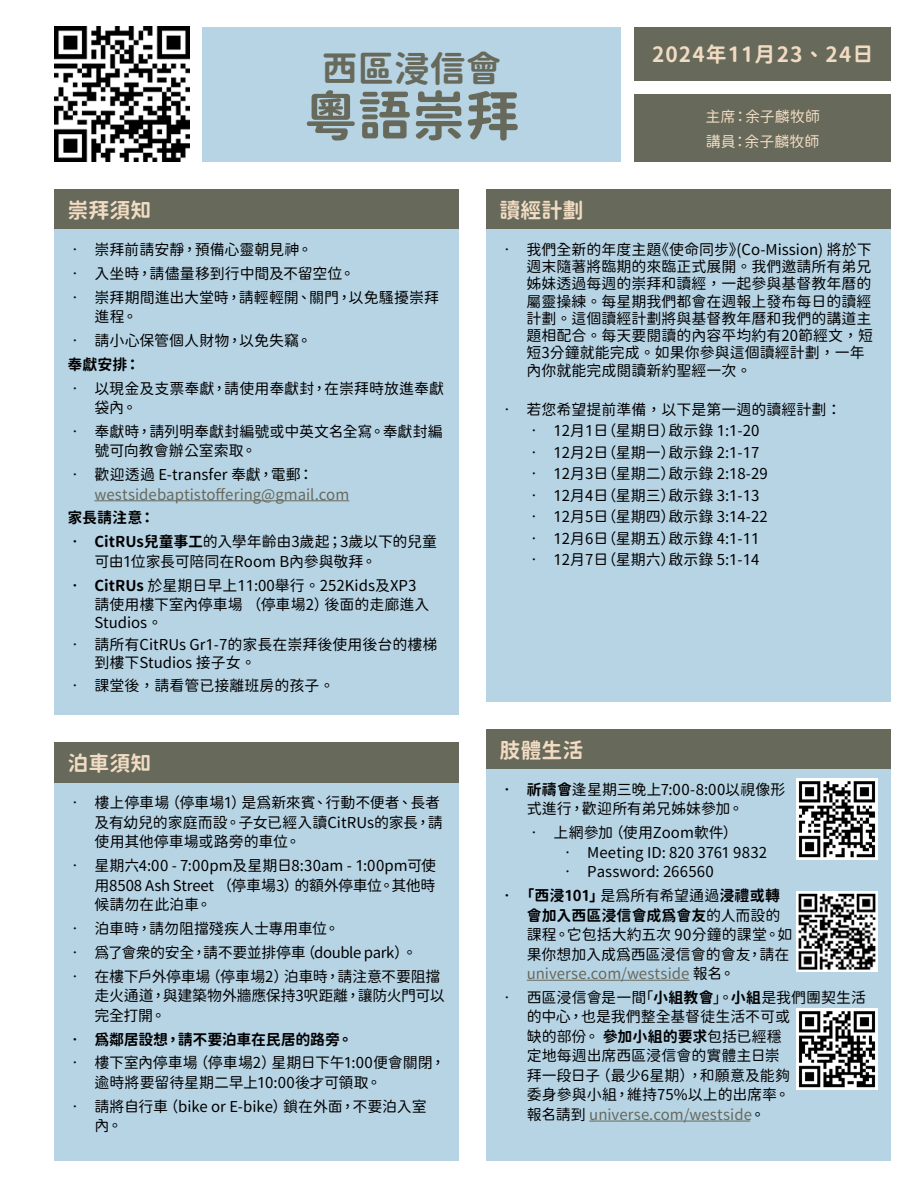
<style>
.page{position:relative;width:918px;height:1188px;background:#fff}
.page>*{position:absolute;margin:0;border:0;box-sizing:border-box;transform-origin:0 0}
.t1{font:54px "Gen Sen Rounded TW B";color:#67695b}
.t2{font:36px "Gen Sen Rounded TW B";color:#67695b}
.t3{font:21px "Gen Sen Rounded TW B";color:#f1dcc3}
.t4{font:21px "Gen Sen Rounded TW B";letter-spacing:.05em;color:#f1dcc3}
.t5{font:15px/19.5px "Gen Sen Rounded TW R";color:#000}
.t6{font:15px/19.5px "Gen Sen Rounded TW B";letter-spacing:-.01em;color:#000;text-align:right}
.t7{font:15px/19.5px "Gen Sen Rounded TW R";letter-spacing:-.02em;color:#000}
.t8{font:15px "Gen Sen Rounded TW R";color:#67695b}
.t9{font:15px "Gen Sen Rounded TW R";letter-spacing:-.03em;color:#000}
.t10{font:15px/24.8px "Gen Sen Rounded TW R";letter-spacing:-.005em;color:#f1dcc3}
.s1{font-family:"Gen Sen Rounded TW B"}
.s2{font-family:"Gen Sen Rounded TW R"}
.s3{color:#67695b}
</style>
<div class="page">
<img style="left:54px;top:27px;width:135px;height:135px">
<div style="left:202px;top:27px;width:419px;height:135px;background:#b7d4e5"></div>
<div style="left:54px;top:189px;width:405px;height:41px;background:#67695b"></div>
<div style="left:486px;top:729px;width:405px;height:41px;background:#67695b"></div>
<div style="left:486px;top:189px;width:405px;height:41px;background:#67695b"></div>
<div style="left:54px;top:742px;width:405px;height:41px;background:#67695b"></div>
<div style="left:634px;top:27px;width:257px;height:54px;background:#67695b"></div>
<div style="left:634px;top:94px;width:257px;height:68px;background:#67695b"></div>
<div style="left:54px;top:230px;width:405px;height:486px;background:#b7d4e5"></div>
<hr style="left:94px;top:500px;width:255px;height:1px;background:#67695b">
<div style="left:486px;top:770px;width:405px;height:391px;background:#b7d4e5"></div>
<hr style="left:527px;top:980px;width:162px;height:1px;background:#67695b">
<hr style="left:589px;top:1121px;width:161px;height:1px;background:#67695b">
<div style="left:486px;top:230px;width:405px;height:472px;background:#b7d4e5"></div>
<div style="left:54px;top:783px;width:405px;height:378px;background:#b7d4e5"></div>
<img style="left:796px;top:779px;width:82px;height:81px">
<img style="left:796px;top:891px;width:82px;height:81px">
<img style="left:796px;top:1009px;width:82px;height:81px">
<h3 class="t3" style="left:68px;top:198px;width:85px">崇拜須知</h3>
<h2 class="t2" style="left:322px;top:48px;width:181px">西區浸信會</h2>
<h1 class="t1" style="left:304px;top:86px;width:217px">粵語崇拜</h1>
<h3 class="t3" style="left:500px;top:198px;width:85px">讀經計劃</h3>
<h3 class="t4" style="left:652px;top:43px;width:223px">2024年11月23、24日</h3>
<p class="t10" style="left:705px;top:104px;width:116px">主席：余子麟牧師講員：余子麟牧師</p>
<p class="t5" style="left:68px;top:240px;width:247px">• 崇拜前請安靜，預備心靈朝見神。</p>
<p class="t5" style="left:68px;top:264px;width:289px">• 入坐時，請儘量移到行中間及不留空位。</p>
<p class="t5" style="left:94px;top:288px;width:346px;text-indent:-27px">• 崇拜期間進出大堂時，請輕輕開、關門，以免騷擾崇拜進程。</p>
<p class="t5" style="left:68px;top:331px;width:246px">• 請小心保管個人財物，以免失竊。</p>
<p class="t6" style="left:68px;top:355px;width:74px">奉獻安排：</p>
<p class="t5" style="left:94px;top:379px;width:351px;text-indent:-27px">• 以現金及支票奉獻，請使用奉獻封，在崇拜時放進奉獻袋內。</p>
<p class="t5" style="left:94px;top:422px;width:350px;text-indent:-27px">• 奉獻時，請列明奉獻封編號或中英文名全寫。奉獻封編號可向教會辦公室索取。</p>
<p class="t5" style="left:68px;top:465px;width:247px">• 歡迎透過 E-transfer 奉獻，電郵：</p>
<p class="t8" style="left:94px;top:486px;width:256px">westsidebaptistoffering@gmail.com</p>
<p class="t6" style="left:68px;top:509px;width:89px">家長請注意：</p>
<p class="t5" style="left:94px;top:532px;width:344px;text-indent:-27px"><span class="s1">• CitRUs兒童事工</span>的入學年齡由3歲起；3歲以下的兒童可由1位家長可陪同在Room B內參與敬拜。</p>
<p class="t5" style="left:94px;top:576px;width:337px;text-indent:-27px"><span class="s1">• CitRUs</span> 於星期日早上11:00舉行。252Kids及XP3請使用樓下室內停車場 （停車場2）後面的走廊進入</p>
<p class="t5" style="left:94px;top:613px;width:69px">Studios。</p>
<p class="t5" style="left:94px;top:636px;width:345px;line-height:18px;text-indent:-27px">• 請所有CitRUs Gr1-7的家長在崇拜後使用後台的樓梯到樓下Studios 接子女。</p>
<p class="t5" style="left:68px;top:676px;width:268px">• 課堂後，請看管已接離班房的孩子。</p>
<h3 class="t3" style="left:68px;top:752px;width:85px">泊車須知</h3>
<p class="t5" style="left:94px;top:794px;width:350px;text-indent:-27px">• 樓上停車場（停車場1）是為新來賓、行動不便者、長者及有幼兒的家庭而設。子女已經入讀CitRUs的家長，請使用其他停車場或路旁的車位。</p>
<p class="t5" style="left:94px;top:856px;width:343px;text-align:justify;text-indent:-27px">• 星期六4:00 - 7:00pm及星期日8:30am - 1:00pm可使用8508 Ash Street （停車場3）的額外停車位。其他時候請勿在此泊車。</p>
<p class="t5" style="left:68px;top:919px;width:274px">• 泊車時，請勿阻擋殘疾人士專用車位。</p>
<p class="t9" style="left:68px;top:944px;width:351px">• 為了會眾的安全，請不要並排停車（double park）。</p>
<p class="t7" style="left:94px;top:967px;width:352px;text-indent:-27px">• 在樓下戶外停車場（停車場2）泊車時，請注意不要阻擋走火通道，與建築物外牆應保持3呎距離，讓防火門可以完全打開。</p>
<p class="t6" style="left:68px;top:1030px;width:287px">• 為鄰居設想，請不要泊車在民居的路旁。</p>
<p class="t5" style="left:94px;top:1053px;width:352px;text-indent:-27px">• 樓下室內停車場（停車場2）星期日下午1:00便會關閉，逾時將要留待星期二早上10:00後才可領取。</p>
<p class="t5" style="left:94px;top:1097px;width:334px;text-indent:-27px">• 請將自行車（bike or E-bike）鎖在外面，不要泊入室內。</p>
<p class="t5" style="left:526px;top:241px;width:348px;line-height:17.2px;text-indent:-27px">• 我們全新的年度主題《使命同步》(Co-Mission) 將於下週末隨著將臨期的來臨正式展開。我們邀請所有弟兄姊妹透過每週的崇拜和讀經，一起參與基督教年曆的屬靈操練。每星期我們都會在週報上發布每日的讀經計劃。這個讀經計劃將與基督教年曆和我們的講道主題相配合。每天要閱讀的內容平均約有20節經文，短短3分鐘就能完成。如果你參與這個讀經計劃，一年內你就能完成閱讀新約聖經一次。</p>
<p class="t5" style="left:500px;top:400px;width:343px">• 若您希望提前準備，以下是第一週的讀經計劃：</p>
<p class="t5" style="left:526px;top:421px;width:235px">• 12月1日（星期日）啟示錄 1:1-20</p>
<p class="t5" style="left:526px;top:443px;width:235px">• 12月2日（星期一）啟示錄 2:1-17</p>
<p class="t5" style="left:526px;top:464px;width:243px">• 12月3日（星期二）啟示錄 2:18-29</p>
<p class="t5" style="left:526px;top:486px;width:235px">• 12月4日（星期三）啟示錄 3:1-13</p>
<p class="t5" style="left:526px;top:507px;width:243px">• 12月5日（星期四）啟示錄 3:14-22</p>
<p class="t5" style="left:526px;top:529px;width:235px">• 12月6日（星期五）啟示錄 4:1-11</p>
<p class="t5" style="left:526px;top:551px;width:235px">• 12月7日（星期六）啟示錄 5:1-14</p>
<h3 class="t3" style="left:500px;top:738px;width:85px">肢體生活</h3>
<p class="t5" style="left:527px;top:780px;width:260px;text-indent:-27px"><span class="s1">• 祈禱會</span>逢星期三晚上7:00-8:00以視像形式進行，歡迎所有弟兄姊妹參加。</p>
<p class="t5" style="left:526px;top:823px;width:213px">• 上網參加（使用Zoom軟件）</p>
<p class="t5" style="left:560px;top:843px;width:208px">• Meeting ID: 820 3761 9832</p>
<p class="t5" style="left:560px;top:862px;width:155px">• Password: 266560</p>
<p class="t6" style="left:500px;top:886px;width:282px">• 「西浸101」 <span class="s2">是為所有希望通過</span>浸禮或轉會加入西區浸信會成為會友<span class="s2">的人而設的</span></p>
<p class="t5" style="left:527px;top:925px;width:267px">課程。它包括大約五次 90分鐘的課堂。如果你想加入成為西區浸信會的會友，請在<span class="s3">universe.com/westside</span> 報名。</p>
<p class="t5" style="left:527px;top:988px;width:341px;text-indent:-27px">• 西區浸信會是一間「<span class="s1">小組教會</span>」。<span class="s1">小組</span>是我們團契生活的中心，也是我們整全基督徒生活不可或<br>缺的部份。 <span class="s1">參加小組的要求</span>包括已經穩<br>定地每週出席西區浸信會的實體主日崇<br>拜一段日子（最少6星期），和願意及能夠<br>委身參與小組，維持75%以上的出席率。<br>報名請到 <span class="s3">universe.com/westside</span>。</p>
</div>
